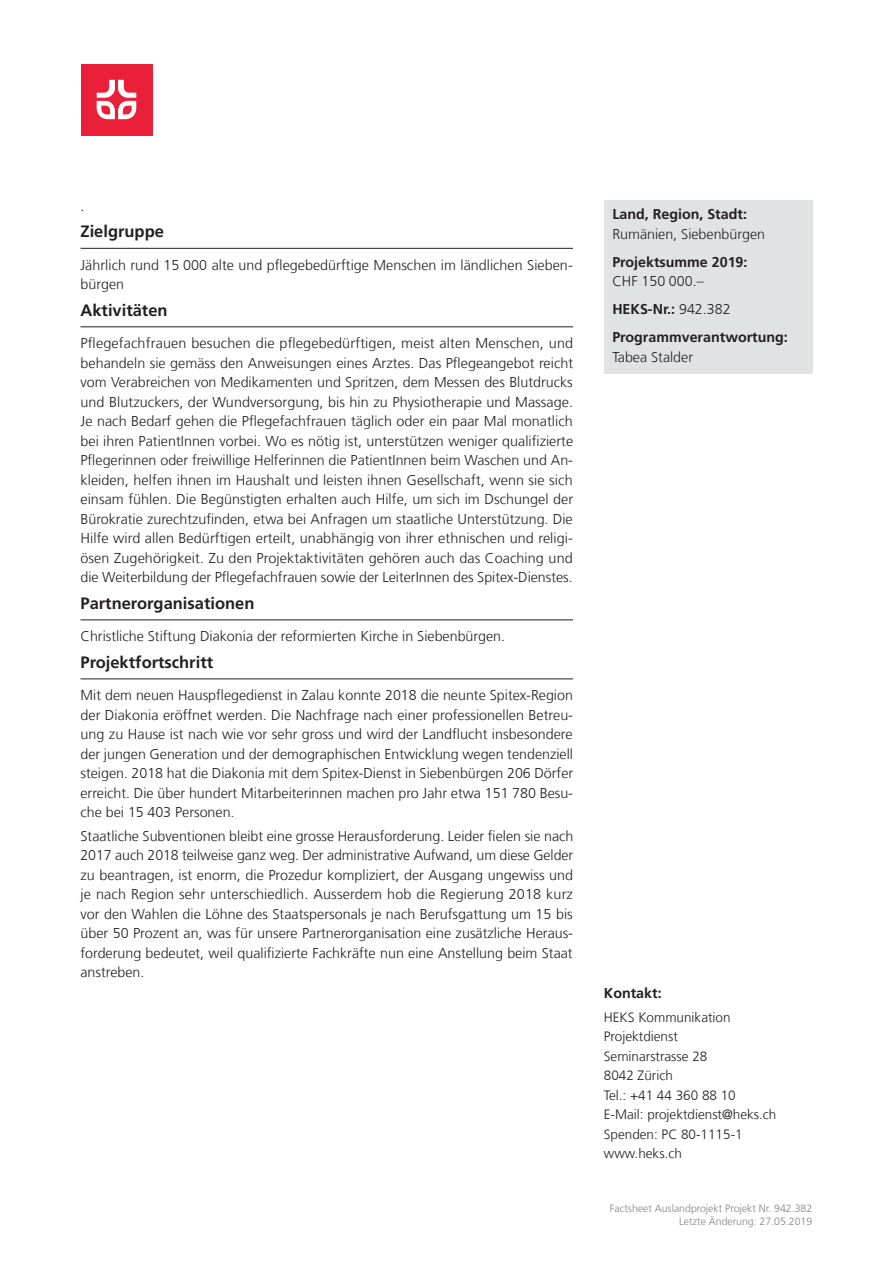
<style>
.page{position:relative;width:893px;height:1263px;background:#fff}
.page>*{position:absolute;margin:0;border:0;box-sizing:border-box;transform-origin:0 0}
.t1{font:700 16.5px "Frutiger LT Com";color:#231f20}
.t2{font:300 14.25px/19.5px "Frutiger LT Com";color:#231f20;text-align:justify}
.t3{font:700 14.25px/28px "Frutiger LT Com";color:#231f20}
.t4{font:300 13.5px/19.5px "Frutiger LT Com";color:#231f20}
.t5{font:300 10.5px/12.6px "Frutiger LT Com";color:#808285;text-align:right}
.s1{font-weight:300}
</style>
<div class="page">
<hr style="left:81px;top:248px;width:492px;height:1px;background:#231f20">
<hr style="left:81px;top:326px;width:492px;height:1px;background:#231f20">
<hr style="left:81px;top:619px;width:492px;height:1px;background:#231f20">
<hr style="left:81px;top:678px;width:492px;height:1px;background:#231f20">
<div style="left:604px;top:200px;width:208px;height:173px;background:#e1e2e4"></div>
<div style="left:81px;top:64px;width:71px;height:71px;background:#ea203a"></div>
<svg style="left:97px;top:80px;width:39px;height:39px"></svg>
<p class="t2" style="left:81px;top:196px;width:5px">.</p>
<p class="t1" style="left:81px;top:222px;width:85px">Zielgruppe</p>
<p class="t2" style="left:81px;top:255px;width:494px">Jährlich rund 15 000 alte und pflegebedürftige Menschen im ländlichen Sieben&shy;bürgen</p>
<p class="t1" style="left:81px;top:300px;width:89px">Aktivitäten</p>
<p class="t2" style="left:81px;top:333px;width:494px">Pflegefachfrauen besuchen die pflegebedürftigen, meist alten Menschen, und behandeln sie gemäss den Anweisungen eines Arztes. Das Pflegeangebot reicht vom Verabreichen von Medikamenten und Spritzen, dem Messen des Blutdrucks und Blutzuckers, der Wundversorgung, bis hin zu Physiotherapie und Massage.<br>Je nach Bedarf gehen die Pflegefachfrauen täglich oder ein paar Mal monatlich bei ihren PatientInnen vorbei. Wo es nötig ist, unterstützen weniger qualifizierte Pflegerinnen oder freiwillige Helferinnen die PatientInnen beim Waschen und An&shy;kleiden, helfen ihnen im Haushalt und leisten ihnen Gesellschaft, wenn sie sich einsam fühlen. Die Begünstigten erhalten auch Hilfe, um sich im Dschungel der Bürokratie zurechtzufinden, etwa bei Anfragen um staatliche Unterstützung. Die Hilfe wird allen Bedürftigen erteilt, unabhängig von ihrer ethnischen und religi&shy;ösen Zugehörigkeit. Zu den Projektaktivitäten gehören auch das Coaching und die Weiterbildung der Pflegefachfrauen sowie der LeiterInnen des Spitex-Dienstes.</p>
<p class="t1" style="left:81px;top:593px;width:175px">Partnerorganisationen</p>
<p class="t2" style="left:81px;top:626px;width:426px">Christliche Stiftung Diakonia der reformierten Kirche in Siebenbürgen.</p>
<p class="t1" style="left:81px;top:652px;width:134px">Projektfortschritt</p>
<p class="t2" style="left:81px;top:685px;width:494px">Mit dem neuen Hauspflegedienst in Zalau konnte 2018 die neunte Spitex-Region der Diakonia eröffnet werden. Die Nachfrage nach einer professionellen Betreu&shy;ung zu Hause ist nach wie vor sehr gross und wird der Landflucht insbesondere der jungen Generation und der demographischen Entwicklung wegen tendenziell steigen. 2018 hat die Diakonia mit dem Spitex-Dienst in Siebenbürgen 206 Dörfer erreicht. Die über hundert Mitarbeiterinnen machen pro Jahr etwa 151 780 Besu&shy;che bei 15 403 Personen.</p>
<p class="t2" style="left:81px;top:826px;width:494px">Staatliche Subventionen bleibt eine grosse Herausforderung. Leider fielen sie nach 2017 auch 2018 teilweise ganz weg. Der administrative Aufwand, um diese Gelder zu beantragen, ist enorm, die Prozedur kompliziert, der Ausgang ungewiss und je nach Region sehr unterschiedlich. Ausserdem hob die Regierung 2018 kurz vor den Wahlen die Löhne des Staatspersonals je nach Berufsgattung um 15 bis über 50 Prozent an, was für unsere Partnerorganisation eine zusätzliche Heraus&shy;forderung bedeutet, weil qualifizierte Fachkräfte nun eine Anstellung beim Staat anstreben.</p>
<p class="t3" style="left:612px;top:200px;width:136px">Land, Region, Stadt:</p>
<p class="t2" style="left:612px;top:224px;width:154px">Rumänien, Siebenbürgen</p>
<p class="t3" style="left:612px;top:248px;width:137px">Projektsumme 2019:</p>
<p class="t3" style="left:612px;top:267px;width:177px"><span class="s1">CHF 150 000.–<br></span>HEKS-Nr.: <span class="s1">942.382<br></span>Programmverantwortung:</p>
<p class="t2" style="left:612px;top:347px;width:82px">Tabea Stalder</p>
<p class="t3" style="left:604px;top:979px;width:59px">Kontakt:</p>
<p class="t4" style="left:604px;top:1007px;width:174px">HEKS Kommunikation<br>Projektdienst<br>Seminarstrasse 28<br>8042 Zürich<br>Tel.: +41 44 360 88 10<br>E-Mail: projektdienst@heks.ch<br>Spenden: PC 80-1115-1 www.heks.ch</p>
<p class="t5" style="left:610px;top:1202px;width:204px">Factsheet Auslandprojekt Projekt Nr. 942.382<br>Letzte Änderung: 27.05.2019</p>
</div>
